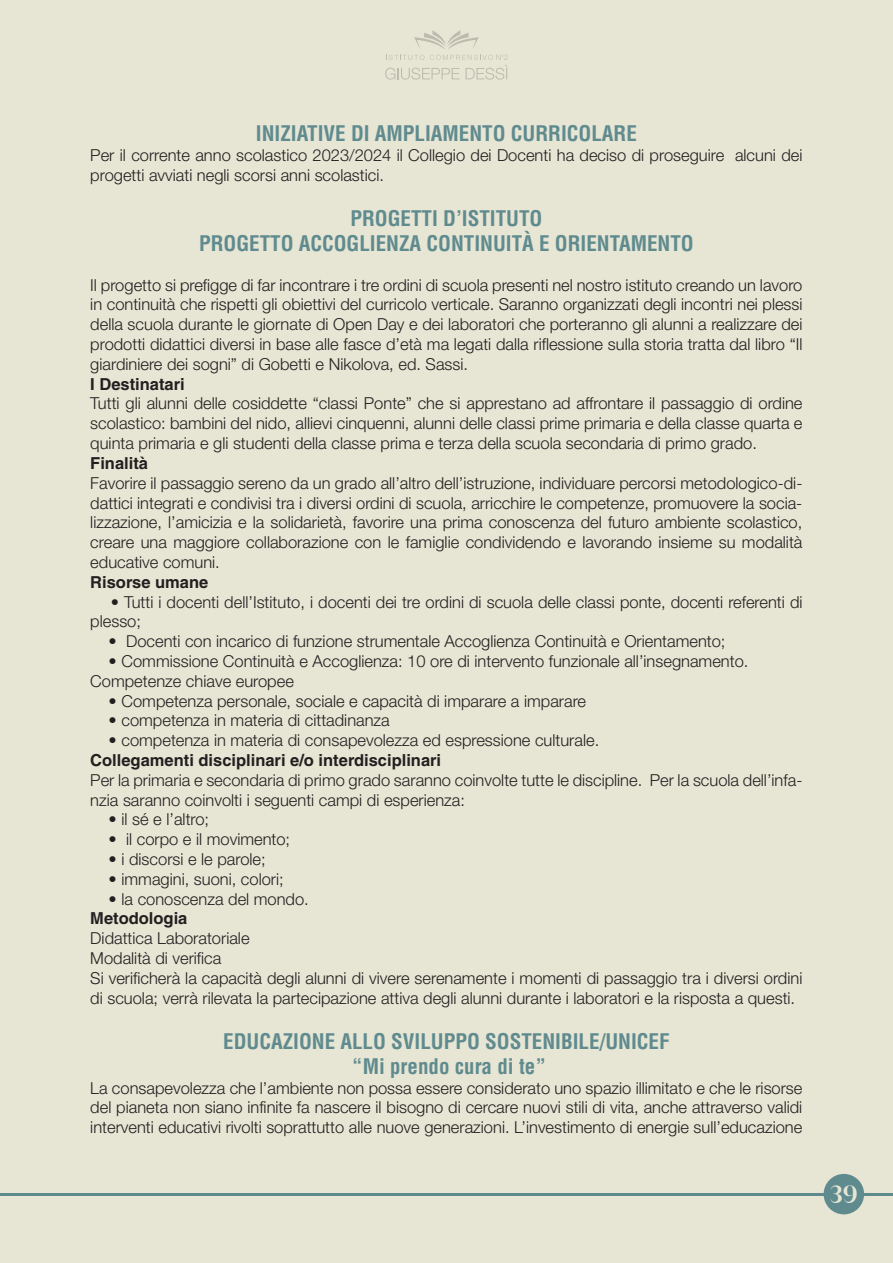
<style>
.page{position:relative;width:893px;height:1263px;background:#e7e5d4}
.page>*{position:absolute;margin:0;border:0;box-sizing:border-box;transform-origin:0 0}
.t1{font:700 24px "Juana Alt Semi";color:#e7e5d4}
.t2{font:700 condensed 21px/25.2px "Helvetica";color:#5f8b8f;text-align:center}
.t3{font:300 16.5px/19.8px "Helvetica Neue";color:#231f20}
.t4{font:700 16.5px "Helvetica";color:#231f20}
</style>
<div class="page">
<hr style="left:0;top:1193px;width:893px;height:2px;background:#5f8b8f">
<div style="left:824px;top:1174px;width:40px;height:40px;background:#5f8b8f;border-radius:50%"></div>
<svg style="left:414px;top:30px;width:65px;height:19px"></svg>
<svg style="left:385px;top:55px;width:123px;height:25px"></svg>
<p class="t2" style="left:256px;top:121px;width:383px">INIZIATIVE DI AMPLIAMENTO CURRICOLARE</p>
<p class="t3" style="left:90px;top:145px;width:714px">Per il corrente anno scolastico 2023/2024 il Collegio dei Docenti ha deciso di proseguire alcuni dei progetti avviati negli scorsi anni scolastici.</p>
<p class="t2" style="left:199px;top:205px;width:496px">PROGETTI D’ISTITUTO<br>PROGETTO ACCOGLIENZA CONTINUITÀ E ORIENTAMENTO</p>
<p class="t3" style="left:90px;top:275px;width:714px;text-align:justify">Il progetto si prefigge di far incontrare i tre ordini di scuola presenti nel nostro istituto creando un lavoro in continuità che rispetti gli obiettivi del curricolo verticale. Saranno organizzati degli incontri nei plessi della scuola durante le giornate di Open Day e dei laboratori che porteranno gli alunni a realizzare dei prodotti didattici diversi in base alle fasce d’età ma legati dalla riflessione sulla storia tratta dal libro “Il giardiniere dei sogni” di Gobetti e Nikolova, ed. Sassi.</p>
<p class="t4" style="left:90px;top:374px;width:96px">I Destinatari</p>
<p class="t3" style="left:90px;top:393px;width:714px;text-align:justify">Tutti gli alunni delle cosiddette “classi Ponte” che si apprestano ad affrontare il passaggio di ordine scolastico: bambini del nido, allievi cinquenni, alunni delle classi prime primaria e della classe quarta e quinta primaria e gli studenti della classe prima e terza della scuola secondaria di primo grado.</p>
<p class="t4" style="left:90px;top:453px;width:59px">Finalità</p>
<p class="t3" style="left:90px;top:473px;width:714px;text-align:justify">Favorire il passaggio sereno da un grado all’altro dell’istruzione, individuare percorsi metodologico-di&shy;dattici integrati e condivisi tra i diversi ordini di scuola, arricchire le competenze, promuovere la socia&shy;lizzazione, l’amicizia e la solidarietà, favorire una prima conoscenza del futuro ambiente scolastico, creare una maggiore collaborazione con le famiglie condividendo e lavorando insieme su modalità educative comuni.</p>
<p class="t4" style="left:90px;top:572px;width:120px">Risorse umane</p>
<p class="t3" style="left:90px;top:591px;width:714px;text-indent:20px">• Tutti i docenti dell’Istituto, i docenti dei tre ordini di scuola delle classi ponte, docenti referenti di plesso;</p>
<p class="t3" style="left:109px;top:631px;width:618px">• Docenti con incarico di funzione strumentale Accoglienza Continuità e Orientamento;</p>
<p class="t3" style="left:90px;top:651px;width:660px;text-indent:18px">• Commissione Continuità e Accoglienza: 10 ore di intervento funzionale all’insegnamento.<br>Competenze chiave europee</p>
<p class="t3" style="left:109px;top:690px;width:479px">• Competenza personale, sociale e capacità di imparare a imparare</p>
<p class="t3" style="left:109px;top:710px;width:283px">• competenza in materia di cittadinanza</p>
<p class="t3" style="left:109px;top:730px;width:492px">• competenza in materia di consapevolezza ed espressione culturale.</p>
<p class="t4" style="left:90px;top:750px;width:352px">Collegamenti disciplinari e/o interdisciplinari</p>
<p class="t3" style="left:90px;top:770px;width:714px">Per la primaria e secondaria di primo grado saranno coinvolte tutte le discipline. Per la scuola dell’infa&shy;nzia saranno coinvolti i seguenti campi di esperienza:</p>
<p class="t3" style="left:109px;top:809px;width:102px">• il sé e l’altro;</p>
<p class="t3" style="left:109px;top:829px;width:183px">• il corpo e il movimento;</p>
<p class="t3" style="left:109px;top:849px;width:159px">• i discorsi e le parole;</p>
<p class="t3" style="left:109px;top:869px;width:177px">• immagini, suoni, colori;</p>
<p class="t3" style="left:109px;top:888px;width:202px">• la conoscenza del mondo.</p>
<p class="t4" style="left:90px;top:908px;width:99px">Metodologia</p>
<p class="t3" style="left:90px;top:928px;width:714px">Didattica Laboratoriale<br>Modalità di verifica<br>Si verificherà la capacità degli alunni di vivere serenamente i momenti di passaggio tra i diversi ordini di scuola; verrà rilevata la partecipazione attiva degli alunni durante i laboratori e la risposta a questi.</p>
<p class="t2" style="left:223px;top:1028px;width:448px">EDUCAZIONE ALLO SVILUPPO SOSTENIBILE/UNICEF “Mi prendo cura di te”</p>
<p class="t3" style="left:90px;top:1077px;width:714px;text-align:justify">La consapevolezza che l’ambiente non possa essere considerato uno spazio illimitato e che le risorse del pianeta non siano infinite fa nascere il bisogno di cercare nuovi stili di vita, anche attraverso validi interventi educativi rivolti soprattutto alle nuove generazioni. L’investimento di energie sull’educazione</p>
<h1 class="t1" style="left:830px;top:1179px;width:30px">39</h1>
</div>
